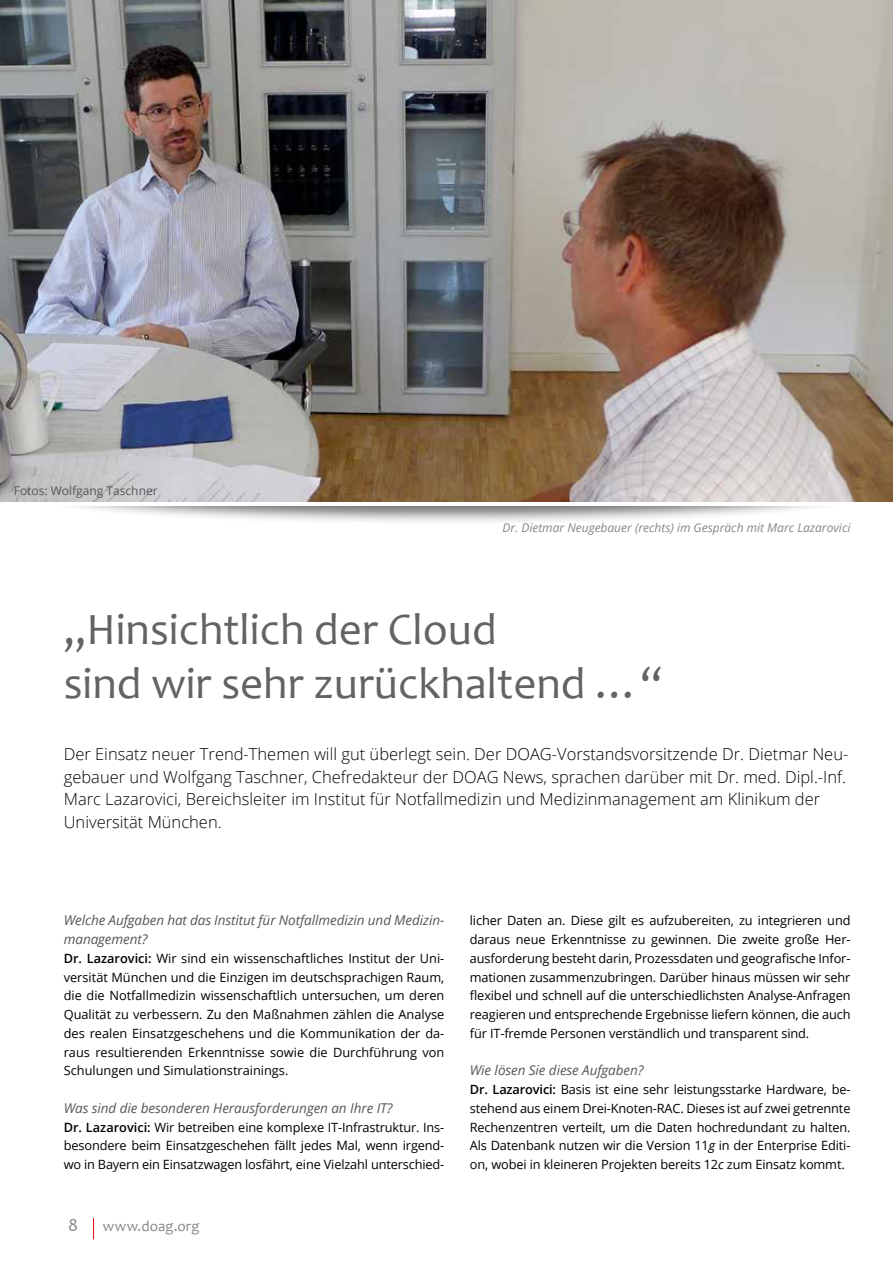
<style>
.page{position:relative;width:893px;height:1263px;background:#fff}
.page>*{position:absolute;margin:0;border:0;box-sizing:border-box;transform-origin:0 0}
.t1{font:45px/54px "Candara";color:#646363}
.t2{font:18px "Candara";color:#878787}
.t3{font:300 16.5px/22.5px "Open Sans";color:#000}
.t4{font:15px "Candara";letter-spacing:.01em;color:#878787}
.t5{font:italic 13.5px/18.8px "Open Sans";letter-spacing:-.005em;color:#575756}
.t6{font:12.75px/18.8px "Open Sans";letter-spacing:-.01em;color:#000;text-align:justify}
.t7{font:italic 12px "Open Sans";color:#878787}
.t8{font:12px "Open Sans";color:#575756}
.s1{font-weight:600}
.s2{font-style:italic}
</style>
<div class="page">
<svg style="left:93px;top:1218px;width:1px;height:21px"></svg>
<div style="left:22px;top:449px;width:850px;height:76px;background:#000;opacity:.55"></div>
<img style="left:0;top:0;width:893px;height:502px">
<hr style="left:0;top:502px;width:893px;height:4px;background:#fff">
<p class="t8" style="left:14px;top:482px;width:145px">Fotos: Wolfgang Taschner</p>
<p class="t7" style="left:503px;top:519px;width:349px">Dr. Dietmar Neugebauer (rechts) im Gespräch mit Marc Lazarovici</p>
<h1 class="t1" style="left:64px;top:602px;width:601px">„Hinsichtlich der Cloud<br>sind wir sehr zurückhaltend …“</h1>
<p class="t3" style="left:64px;top:743px;width:786px">Der Einsatz neuer Trend-Themen will gut überlegt sein. Der DOAG-Vorstandsvorsitzende Dr. Dietmar Neu&shy;gebauer und Wolfgang Taschner, Chefredakteur der DOAG News, sprachen darüber mit Dr. med. Dipl.-Inf.<br>Marc Lazarovici, Bereichsleiter im Institut für Notfallmedizin und Medizinmanagement am Klinikum der Universität München.</p>
<p class="t5" style="left:64px;top:911px;width:382px">Welche Aufgaben hat das Institut für Notfallmedizin und Medizin&shy;management?</p>
<p class="t6" style="left:64px;top:948px;width:382px"><span class="s1">Dr. Lazarovici:</span> Wir sind ein wissenschaftliches Institut der Uni&shy;versität München und die Einzigen im deutschsprachigen Raum, die die Notfallmedizin wissenschaftlich untersuchen, um deren Qualität zu verbessern. Zu den Maßnahmen zählen die Analyse des realen Einsatzgeschehens und die Kommunikation der da&shy;raus resultierenden Erkenntnisse sowie die Durchführung von Schulungen und Simulationstrainings.</p>
<p class="t5" style="left:64px;top:1098px;width:330px">Was sind die besonderen Herausforderungen an Ihre IT?</p>
<p class="t6" style="left:64px;top:1117px;width:382px"><span class="s1">Dr. Lazarovici:</span> Wir betreiben eine komplexe IT-Infrastruktur. Ins&shy;besondere beim Einsatzgeschehen fällt jedes Mal, wenn irgend&shy;wo in Bayern ein Einsatzwagen losfährt, eine Vielzahl unterschied-</p>
<h2 class="t2" style="left:68px;top:1214px;width:11px">8</h2>
<p class="t4" style="left:103px;top:1217px;width:98px">www.doag.org</p>
<p class="t6" style="left:470px;top:911px;width:382px">licher Daten an. Diese gilt es aufzubereiten, zu integrieren und daraus neue Erkenntnisse zu gewinnen. Die zweite große Her&shy;ausforderung besteht darin, Prozessdaten und geografische Infor&shy;mationen zusammenzubringen. Darüber hinaus müssen wir sehr flexibel und schnell auf die unterschiedlichsten Analyse-Anfragen reagieren und entsprechende Ergebnisse liefern können, die auch für IT-fremde Personen verständlich und transparent sind.</p>
<p class="t5" style="left:470px;top:1061px;width:175px">Wie lösen Sie diese Aufgaben?</p>
<p class="t6" style="left:470px;top:1080px;width:382px"><span class="s1">Dr. Lazarovici:</span> Basis ist eine sehr leistungsstarke Hardware, be&shy;stehend aus einem Drei-Knoten-RAC. Dieses ist auf zwei getrennte Rechenzentren verteilt, um die Daten hochredundant zu halten.<br>Als Datenbank nutzen wir die Version 11<span class="s2">g</span> in der Enterprise Editi&shy;on, wobei in kleineren Projekten bereits 12<span class="s2">c</span> zum Einsatz kommt.</p>
</div>
